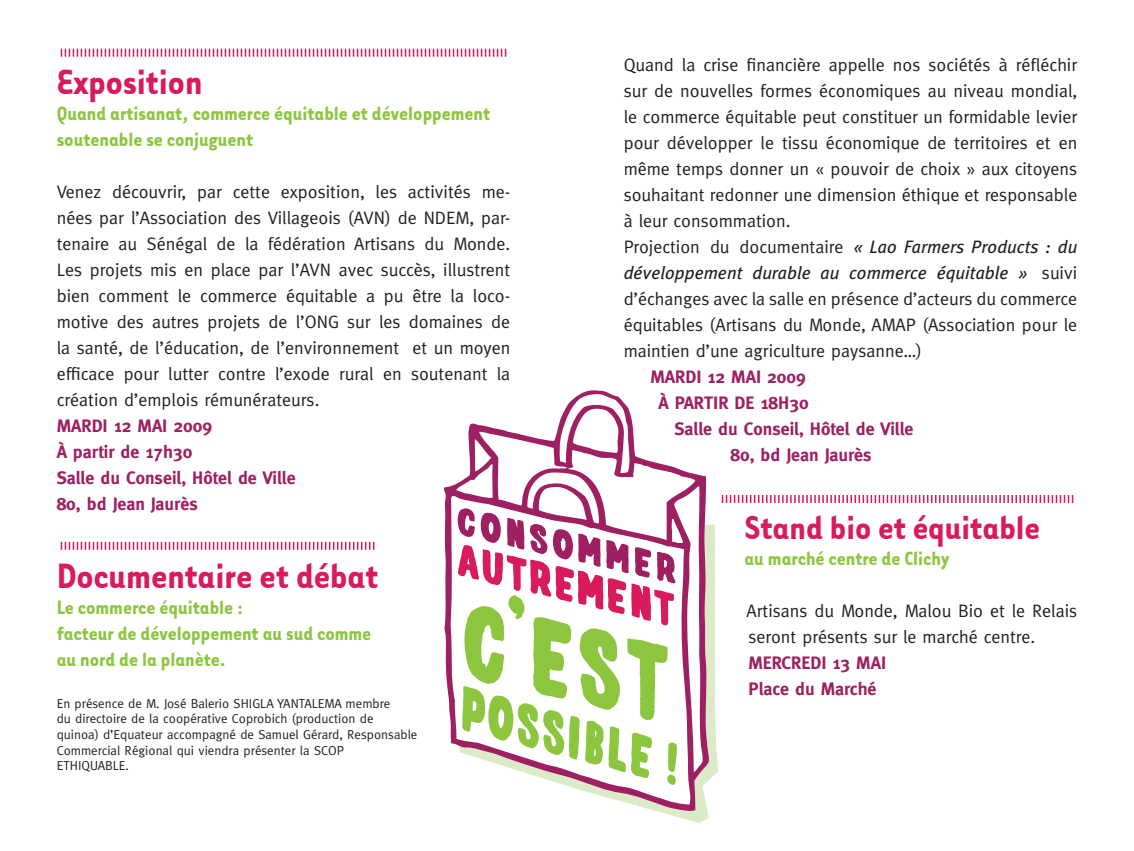
<style>
.page{position:relative;width:1134px;height:851px;background:#fff}
.page>*{position:absolute;margin:0;border:0;box-sizing:border-box;transform-origin:0 0}
.t1{font:700 40px "Tarzana Narrow";color:#d91a5b}
.t2{font:700 38px "Tarzana Narrow";color:#d91a5b}
.t3{font:700 22px/26px "Tarzana Narrow";color:#8bc63e}
.t4{font:18px/26px "Meta";color:#231f20;text-align:justify}
.t5{font:700 18px/26px "Meta";color:#9e1f62}
.t6{font:italic 18px "Meta Plus";color:#231f20}
.t7{font:13px/15.6px "Meta";color:#231f20}
.s1{font-family:"Meta Plus";font-style:italic}
.s2{font-family:"Meta";font-style:normal}
</style>
<div class="page">
<svg style="left:657px;top:524px;width:61px;height:298px;fill:#dcebc7"></svg>
<svg style="left:444px;top:390px;width:265px;height:421px"></svg>
<svg style="left:456px;top:393px;width:247px;height:391px"></svg>
<svg style="left:61px;top:541px;width:313px;height:8px"></svg>
<svg style="left:61px;top:49px;width:445px;height:8px"></svg>
<svg style="left:722px;top:495px;width:351px;height:8px"></svg>
<h1 class="t1" style="left:57px;top:57px;width:147px">Exposition</h1>
<p class="t3" style="left:57px;top:99px;width:435px">Quand artisanat, commerce équitable et développement soutenable se conjuguent</p>
<p class="t4" style="left:57px;top:178px;width:455px">Venez découvrir, par cette exposition, les activités me&shy;nées par l’Association des Villageois (AVN) de NDEM, par&shy;tenaire au Sénégal de la fédération Artisans du Monde.<br>Les projets mis en place par l’AVN avec succès, illustrent bien comment le commerce équitable a pu être la loco&shy;motive des autres projets de l’ONG sur les domaines de la santé, de l’éducation, de l’environnement et un moyen efficace pour lutter contre l’exode rural en soutenant la création d’emplois rémunérateurs.</p>
<p class="t5" style="left:57px;top:412px;width:241px">Mardi 12 mai 2009<br>À partir de 17h30<br>Salle du Conseil, Hôtel de Ville<br>80, bd Jean Jaurès</p>
<h1 class="t1" style="left:57px;top:551px;width:323px">Documentaire et débat</h1>
<p class="t3" style="left:57px;top:593px;width:316px">Le commerce équitable :<br>facteur de développement au sud comme au nord de la planète.</p>
<p class="t7" style="left:57px;top:695px;width:362px">En présence de M. José Balerio SHIGLA YANTALEMA membre<br>du directoire de la coopérative Coprobich (production de quinoa) d’Equateur accompagné de Samuel Gérard, Responsable Commercial Régional qui viendra présenter la SCOP ETHIQUABLE.</p>
<p class="t4" style="left:624px;top:51px;width:455px;text-align:left">Quand la crise financière appelle nos sociétés à réfléchir sur de nouvelles formes économiques au niveau mondial, le commerce équitable peut constituer un formidable levier pour développer le tissu économique de territoires et en même temps donner un « pouvoir de choix » aux citoyens souhaitant redonner une dimension éthique et responsable à leur consommation.<br>Projection du documentaire <span class="s1">« Lao Farmers Products : du</span></p>
<p class="t6" style="left:624px;top:262px;width:455px">développement durable au commerce équitable » <span class="s2">suivi</span></p>
<p class="t4" style="left:624px;top:285px;width:455px">d’échanges avec la salle en présence d’acteurs du commerce équitables (Artisans du Monde, AMAP (Association pour le maintien d’une agriculture paysanne…)</p>
<p class="t5" style="left:650px;top:364px;width:157px">Mardi 12 mai 2009</p>
<p class="t5" style="left:658px;top:390px;width:152px">à partir de 18h30</p>
<p class="t5" style="left:674px;top:416px;width:241px">Salle du Conseil, Hôtel de Ville</p>
<p class="t5" style="left:730px;top:442px;width:143px">80, bd Jean Jaurès</p>
<h2 class="t2" style="left:744px;top:504px;width:297px">Stand bio et équitable</h2>
<p class="t3" style="left:744px;top:544px;width:206px">au marché centre de Clichy</p>
<p class="t4" style="left:746px;top:597px;width:332px">Artisans du Monde, Malou Bio et le Relais seront présents sur le marché centre.</p>
<p class="t5" style="left:748px;top:650px;width:139px">Mercredi 13 mai<br>Place du Marché</p>
</div>
